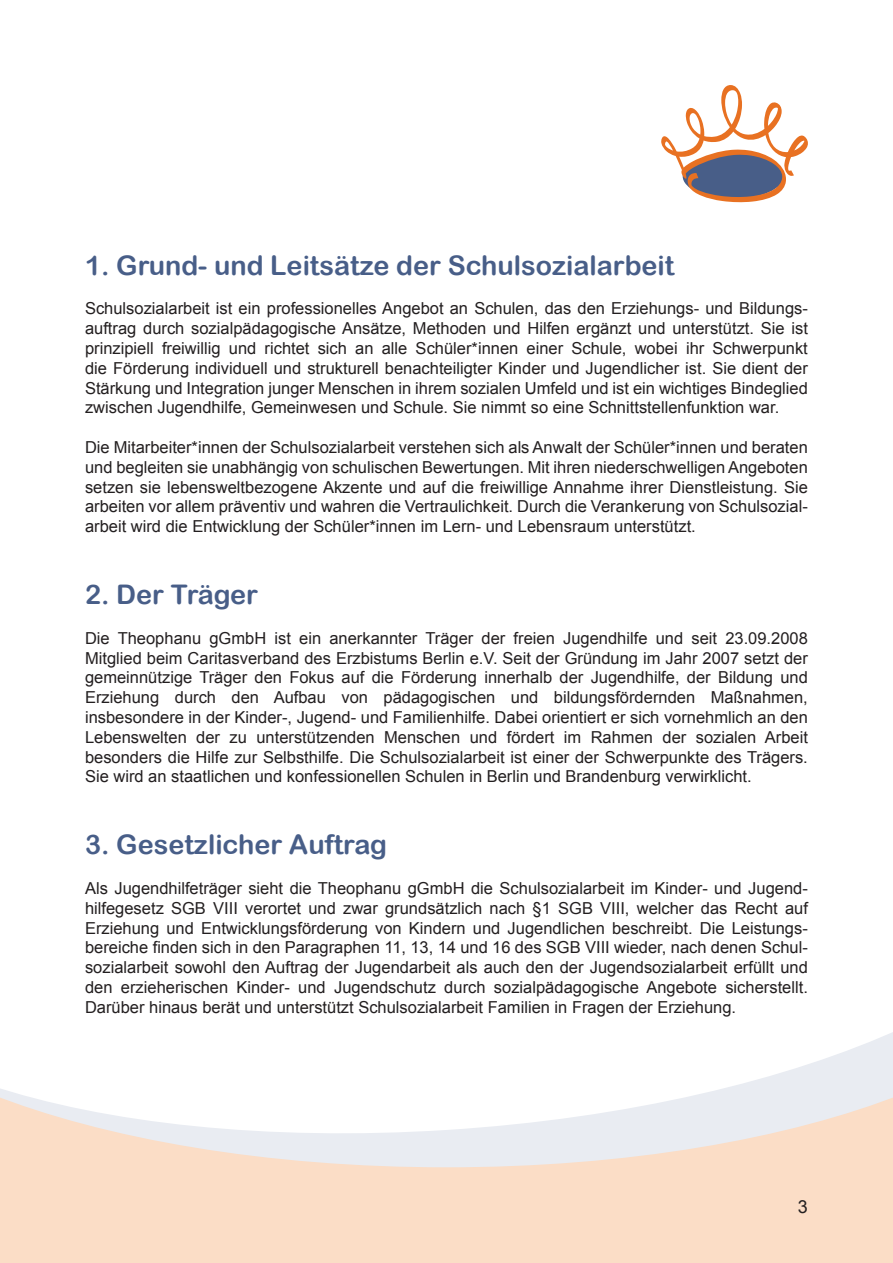
<style>
.page{position:relative;width:893px;height:1263px;background:#fff}
.page>*{position:absolute;margin:0;border:0;box-sizing:border-box;transform-origin:0 0}
.t1{font:27px "Arial Rounded MT Bold";color:#485e88}
.t2{font:18px "Arial";color:#231f20}
.t3{font:16.5px/19.8px "Arial";color:#231f20;text-align:justify}
</style>
<div class="page">
<svg style="left:661px;top:85px;width:147px;height:118px"></svg>
<svg style="left:0;top:1032px;width:893px;height:61px"></svg>
<svg style="left:0;top:1093px;width:893px;height:170px;background:#f8e4d5"></svg>
<h1 class="t1" style="left:85px;top:249px;width:591px">1. Grund- und Leitsätze der Schulsozialarbeit</h1>
<p class="t3" style="left:85px;top:299px;width:724px">Schulsozialarbeit ist ein professionelles Angebot an Schulen, das den Erziehungs- und Bildungs&shy;auftrag durch sozialpädagogische Ansätze, Methoden und Hilfen ergänzt und unterstützt. Sie ist prinzipiell freiwillig und richtet sich an alle Schüler*innen einer Schule, wobei ihr Schwerpunkt die Förderung individuell und strukturell benachteiligter Kinder und Jugendlicher ist. Sie dient der Stärkung und Integration junger Menschen in ihrem sozialen Umfeld und ist ein wichtiges Bindeglied zwischen Jugendhilfe, Gemeinwesen und Schule. Sie nimmt so eine Schnittstellenfunktion war.</p>
<p class="t3" style="left:85px;top:437px;width:724px">Die Mitarbeiter*innen der Schulsozialarbeit verstehen sich als Anwalt der Schüler*innen und beraten und begleiten sie unabhängig von schulischen Bewertungen. Mit ihren niederschwelligen Angeboten setzen sie lebensweltbezogene Akzente und auf die freiwillige Annahme ihrer Dienstleistung. Sie arbeiten vor allem präventiv und wahren die Vertraulichkeit. Durch die Verankerung von Schulsozial&shy;arbeit wird die Entwicklung der Schüler*innen im Lern- und Lebensraum unterstützt.</p>
<h1 class="t1" style="left:85px;top:579px;width:174px">2. Der Träger</h1>
<p class="t3" style="left:85px;top:628px;width:724px">Die Theophanu gGmbH ist ein anerkannter Träger der freien Jugendhilfe und seit 23.09.2008<br>Mitglied beim Caritasverband des Erzbistums Berlin e.V. Seit der Gründung im Jahr 2007 setzt der gemeinnützige Träger den Fokus auf die Förderung innerhalb der Jugendhilfe, der Bildung und Erziehung durch den Aufbau von pädagogischen und bildungsfördernden Maßnahmen, insbesondere in der Kinder-, Jugend- und Familienhilfe. Dabei orientiert er sich vornehmlich an den Lebenswelten der zu unterstützenden Menschen und fördert im Rahmen der sozialen Arbeit besonders die Hilfe zur Selbsthilfe. Die Schulsozialarbeit ist einer der Schwerpunkte des Trägers.<br>Sie wird an staatlichen und konfessionellen Schulen in Berlin und Brandenburg verwirklicht.</p>
<h1 class="t1" style="left:85px;top:829px;width:303px">3. Gesetzlicher Auftrag</h1>
<p class="t3" style="left:85px;top:878px;width:724px">Als Jugendhilfeträger sieht die Theophanu gGmbH die Schulsozialarbeit im Kinder- und Jugend&shy;hilfegesetz SGB VIII verortet und zwar grundsätzlich nach §1 SGB VIII, welcher das Recht auf Erziehung und Entwicklungsförderung von Kindern und Jugendlichen beschreibt. Die Leistungs&shy;bereiche finden sich in den Paragraphen 11, 13, 14 und 16 des SGB VIII wieder, nach denen Schul&shy;sozialarbeit sowohl den Auftrag der Jugendarbeit als auch den der Jugendsozialarbeit erfüllt und den erzieherischen Kinder- und Jugendschutz durch sozialpädagogische Angebote sicherstellt.<br>Darüber hinaus berät und unterstützt Schulsozialarbeit Familien in Fragen der Erziehung.</p>
<p class="t2" style="left:798px;top:1195px;width:12px">3</p>
</div>
